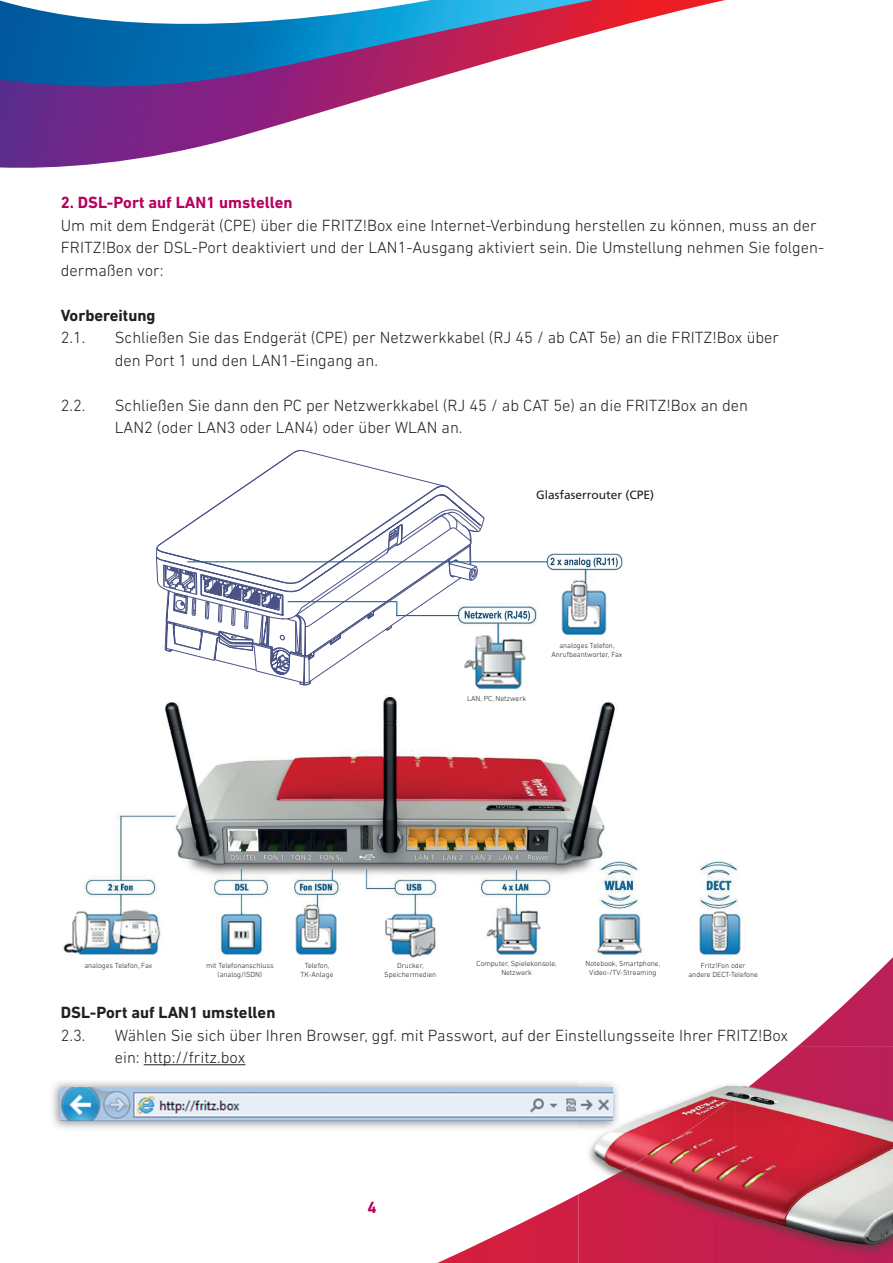
<style>
.page{position:relative;width:893px;height:1263px;background:#fff}
.page>*{position:absolute;margin:0;border:0;box-sizing:border-box;transform-origin:0 0}
.t1{font:300 16.5px/22.5px "DIN Next LT Pro";color:#231f20}
.t2{font:700 16.5px "DIN Next LT Pro";color:#231f20}
.t3{font:700 16.5px "DIN Next LT Pro";color:#b6025e}
.t4{font:12px "Frutiger";color:#231f20}
.t5{font:300 7.5px/9px "DIN Next LT Pro";color:#231f20;text-align:center}
</style>
<div class="page">
<svg style="left:0;top:0;width:725px;height:168px"></svg>
<svg style="left:0;top:0;width:593px;height:92px"></svg>
<svg style="left:437px;top:957px;width:456px;height:306px"></svg>
<img style="left:578px;top:1046px;width:132px;height:88px">
<img style="left:710px;top:1046px;width:26px;height:49px">
<img style="left:710px;top:1095px;width:26px;height:1px">
<img style="left:736px;top:1046px;width:157px;height:217px">
<img style="left:683px;top:1096px;width:53px;height:167px">
<img style="left:578px;top:1134px;width:105px;height:129px">
<hr style="left:144px;top:1064px;width:101px;height:1px;background:#231f20">
<img style="left:52px;top:1079px;width:568px;height:52px">
<img style="left:61px;top:1087px;width:551px;height:33px">
<img style="left:63px;top:696px;width:712px;height:266px">
<svg style="left:156px;top:450px;width:328px;height:236px"></svg>
<img style="left:541px;top:553px;width:82px;height:82px">
<hr style="left:187px;top:561px;width:360px;height:1px;background:#16679c">
<img style="left:454px;top:604px;width:83px;height:86px">
<hr style="left:396px;top:615px;width:63px;height:1px;background:#16679c">
<p class="t3" style="left:61px;top:193px;width:233px">2. DSL-Port auf LAN1 umstellen</p>
<p class="t1" style="left:61px;top:213px;width:765px">Um mit dem Endgerät (CPE) über die FRITZ!Box eine Internet-Verbindung herstellen zu können, muss an der<br>FRITZ!Box der DSL-Port deaktiviert und der LAN1-Ausgang aktiviert sein. Die Umstellung nehmen Sie folgen&shy;dermaßen vor:</p>
<p class="t2" style="left:61px;top:305px;width:96px">Vorbereitung</p>
<p class="t1" style="left:61px;top:326px;width:26px">2.1.</p>
<p class="t1" style="left:115px;top:326px;width:666px">Schließen Sie das Endgerät (CPE) per Netzwerkkabel (RJ 45 / ab CAT 5e) an die FRITZ!Box über den Port 1 und den LAN1-Eingang an.</p>
<p class="t1" style="left:61px;top:393px;width:26px">2.2.</p>
<p class="t1" style="left:115px;top:393px;width:635px">Schließen Sie dann den PC per Netzwerkkabel (RJ 45 / ab CAT 5e) an die FRITZ!Box an den<br>LAN2 (oder LAN3 oder LAN4) oder über WLAN an.</p>
<p class="t4" style="left:536px;top:487px;width:120px">Glasfaserrouter (CPE)</p>
<p class="t5" style="left:467px;top:694px;width:60px">LAN, PC, Netzwerk</p>
<p class="t5" style="left:551px;top:641px;width:73px">analoges Telefon,<br>Anrufbeantworter, Fax</p>
<p class="t5" style="left:84px;top:961px;width:70px">analoges Telefon, Fax</p>
<p class="t5" style="left:206px;top:961px;width:69px">mit Telefonanschluss (analog/ISDN)</p>
<p class="t5" style="left:301px;top:961px;width:34px">Telefon,<br>TK-Anlage</p>
<p class="t5" style="left:586px;top:958px;width:76px">Notebook, Smartphone,<br>Video-/TV-Streaming</p>
<p class="t5" style="left:477px;top:958px;width:82px">Computer, Spielekonsole,<br>Netzwerk</p>
<p class="t5" style="left:384px;top:961px;width:54px">Drucker,<br>Speichermedien</p>
<p class="t5" style="left:688px;top:961px;width:71px">Fritz!Fon oder<br>andere DECT-Telefone</p>
<p class="t2" style="left:61px;top:1003px;width:216px">DSL-Port auf LAN1 umstellen</p>
<p class="t1" style="left:61px;top:1023px;width:26px">2.3.</p>
<p class="t1" style="left:115px;top:1023px;width:675px">Wählen Sie sich über Ihren Browser, ggf. mit Passwort, auf der Einstellungsseite Ihrer FRITZ!Box ein: http://fritz.box</p>
<p class="t3" style="left:367px;top:1197px;width:11px">4</p>
</div>
